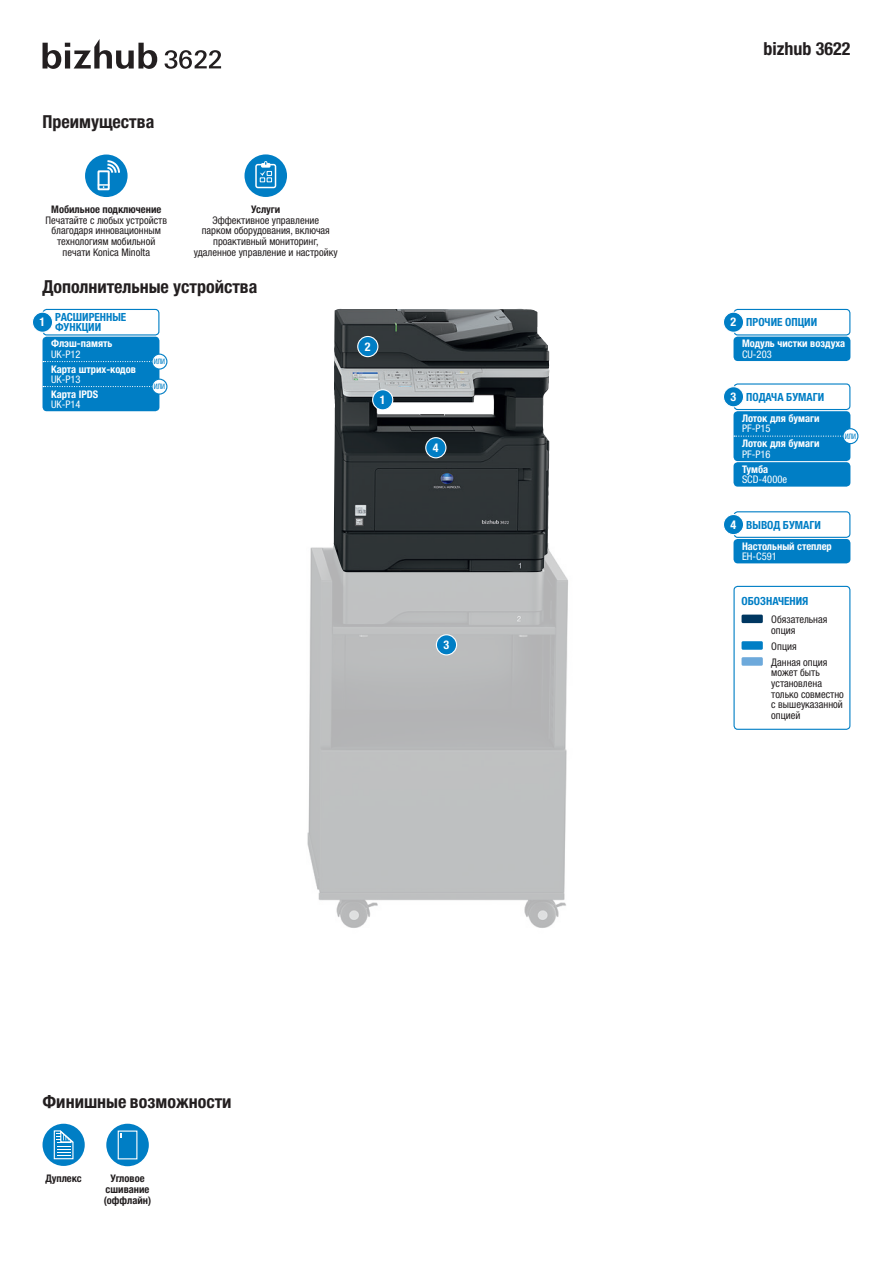
<style>
.page{position:relative;width:893px;height:1263px;background:#fff}
.page>*{position:absolute;margin:0;border:0;box-sizing:border-box;transform-origin:0 0}
.Data_Inside_SUBHEAD{font:700 condensed 18px "Helvetica Neue LTW1 G";color:#231f20}
.Data_Options_BUBBLED{font:700 condensed 12px "Helvetica Neue LTW1 G";color:#fff}
.Data_Options_HEADER{font:700 condensed 11.25px/10.5px "Helvetica Neue LTW1 G";color:#007ec5}
.Data_Inside_Text_cen{font:condensed 10.5px/10.6px "Helvetica Neue LTW1 G";color:#231f20;text-align:center}
.Data_Options_TEXT_Co{font:700 condensed 10.5px/10.5px "Helvetica Neue LTW1 G";color:#fff}
.Data_Options_LEGEND{font:condensed 10.5px/10.6px "Helvetica Neue LTW1 G";color:#231f20}
.Data_Inside_Text_cen-2{font:700 condensed 10.5px/10.6px "Helvetica Neue LTW1 G";color:#231f20;text-align:center}
.Data_Options_TEXT_Co-2{font:condensed 10.5px/10.5px "Helvetica Neue LTW1 G";color:#fff}
.Data_Options_BUBBLES{font:condensed 7.5px "Helvetica Neue LTW1 G";letter-spacing:-.01em;color:#007ec5;scale:.95 1}
.s1{font-weight:400}
.s2{font-weight:700}
</style>
<div class="page">
<div style="left:43px;top:1124px;width:42px;height:42px;background:#007ec5;border-radius:50%"></div>
<svg style="left:53px;top:1130px;width:21px;height:30px"></svg>
<div style="left:43px;top:309px;width:116px;height:26px;border:1px solid #007ec5;border-radius:4px"></div>
<div style="left:32px;top:312px;width:21px;height:20px;background:#007ec5;border-radius:50%"></div>
<div style="left:32px;top:312px;width:21px;height:21px;border:1px solid #fff;border-radius:50%"></div>
<div style="left:733px;top:309px;width:117px;height:26px;border:1px solid #007ec5;border-radius:4px"></div>
<div style="left:733px;top:337px;width:117px;height:24px;background:#007ec5;border-radius:4px"></div>
<div style="left:723px;top:312px;width:21px;height:20px;background:#007ec5;border-radius:50%"></div>
<div style="left:723px;top:312px;width:21px;height:21px;border:1px solid #fff;border-radius:50%"></div>
<div style="left:733px;top:383px;width:117px;height:27px;border:1px solid #007ec5;border-radius:4px"></div>
<div style="left:733px;top:462px;width:117px;height:25px;background:#007ec5;border-radius:4px"></div>
<div style="left:733px;top:411px;width:117px;height:50px;background:#007ec5;border-radius:4px"></div>
<svg style="left:734px;top:436px;width:108px;height:1px"></svg>
<div style="left:843px;top:429px;width:15px;height:15px;background:#fff;border-radius:50%"></div>
<div style="left:842px;top:428px;width:16px;height:16px;border:1px solid #007ec5;border-radius:50%"></div>
<div style="left:723px;top:387px;width:21px;height:20px;background:#007ec5;border-radius:50%"></div>
<div style="left:723px;top:386px;width:21px;height:21px;border:1px solid #fff;border-radius:50%"></div>
<div style="left:733px;top:511px;width:117px;height:27px;border:1px solid #007ec5;border-radius:4px"></div>
<div style="left:733px;top:539px;width:117px;height:24px;background:#007ec5;border-radius:4px"></div>
<div style="left:723px;top:514px;width:21px;height:21px;background:#007ec5;border-radius:50%"></div>
<div style="left:723px;top:514px;width:21px;height:21px;border:1px solid #fff;border-radius:50%"></div>
<div style="left:244px;top:154px;width:43px;height:43px;background:#007ec5;border-radius:50%"></div>
<svg style="left:255px;top:161px;width:22px;height:27px"></svg>
<div style="left:85px;top:155px;width:43px;height:42px;background:#007ec5;border-radius:50%"></div>
<div style="left:98px;top:170px;width:12px;height:20px;border:2px solid #fff"></div>
<svg style="left:98px;top:184px;width:11px;height:4px"></svg>
<svg style="left:106px;top:159px;width:15px;height:16px"></svg>
<div style="left:43px;top:337px;width:116px;height:74px;background:#007ec5;border-radius:4px"></div>
<svg style="left:43px;top:361px;width:108px;height:1px"></svg>
<svg style="left:43px;top:386px;width:108px;height:1px"></svg>
<div style="left:152px;top:354px;width:15px;height:15px;background:#fff;border-radius:50%"></div>
<div style="left:151px;top:354px;width:16px;height:16px;border:1px solid #007ec5;border-radius:50%"></div>
<div style="left:152px;top:379px;width:15px;height:15px;background:#fff;border-radius:50%"></div>
<div style="left:151px;top:379px;width:16px;height:16px;border:1px solid #007ec5;border-radius:50%"></div>
<div style="left:106px;top:1124px;width:43px;height:42px;background:#007ec5;border-radius:50%"></div>
<div style="left:118px;top:1130px;width:19px;height:29px;border:1px solid #fff"></div>
<div style="left:733px;top:586px;width:117px;height:144px;border:1px solid #007ec5;border-radius:4px"></div>
<div style="left:741px;top:615px;width:22px;height:8px;background:#003761;border-radius:2px"></div>
<div style="left:741px;top:641px;width:22px;height:9px;background:#007ec5;border-radius:2px"></div>
<div style="left:741px;top:657px;width:22px;height:9px;background:#6da9db;border-radius:2px"></div>
<img style="left:307px;top:544px;width:261px;height:384px">
<img style="left:334px;top:309px;width:215px;height:263px">
<div style="left:373px;top:390px;width:20px;height:20px;background:#007ec5;border-radius:50%"></div>
<div style="left:372px;top:389px;width:21px;height:21px;border:1px solid #fff;border-radius:50%"></div>
<div style="left:358px;top:336px;width:20px;height:21px;background:#007ec5;border-radius:50%"></div>
<div style="left:357px;top:336px;width:21px;height:21px;border:1px solid #fff;border-radius:50%"></div>
<div style="left:436px;top:635px;width:21px;height:20px;background:#007ec5;border-radius:50%"></div>
<div style="left:436px;top:634px;width:21px;height:21px;border:1px solid #fff;border-radius:50%"></div>
<div style="left:426px;top:438px;width:20px;height:20px;background:#007ec5;border-radius:50%"></div>
<div style="left:425px;top:437px;width:21px;height:21px;border:1px solid #fff;border-radius:50%"></div>
<svg style="left:43px;top:39px;width:114px;height:30px"></svg>
<svg style="left:165px;top:50px;width:56px;height:19px"></svg>
<p class="Data_Inside_SUBHEAD" style="left:43px;top:111px;width:113px">Преимущества</p>
<p class="Data_Inside_Text_cen-2" style="left:51px;top:204px;width:112px">Мобильное подключение</p>
<p class="Data_Inside_Text_cen" style="left:46px;top:215px;width:123px">Печатайте с любых устройств благодаря инновационным технологиям мобильной печати Konica Minolta</p>
<p class="Data_Inside_Text_cen-2" style="left:251px;top:204px;width:31px">Услуги</p>
<p class="Data_Inside_Text_cen" style="left:194px;top:215px;width:145px">Эффективное управление<br>парком оборудования, включая проактивный мониторинг, удаленное управление и настройку</p>
<p class="Data_Inside_SUBHEAD" style="left:43px;top:276px;width:216px">Дополнительные устройства</p>
<h1 class="Data_Inside_SUBHEAD" style="left:764px;top:38px;width:88px">bizhub 3622</h1>
<p class="Data_Options_HEADER" style="left:55px;top:312px;width:73px">РАСШИРЕННЫЕ<br>ФУНКЦИИ</p>
<p class="Data_Options_BUBBLED" style="left:40px;top:315px;width:7px">1</p>
<p class="Data_Options_HEADER" style="left:746px;top:317px;width:72px">ПРОЧИЕ ОПЦИИ</p>
<p class="Data_Options_TEXT_Co" style="left:742px;top:338px;width:105px">Модуль чистки воздуха<br><span class="s1">CU-203</span></p>
<p class="Data_Options_BUBBLED" style="left:731px;top:315px;width:7px">2</p>
<p class="Data_Options_TEXT_Co" style="left:51px;top:338px;width:63px">Флэш-память<br><span class="s1">UK-P12</span></p>
<p class="Data_Options_TEXT_Co" style="left:51px;top:364px;width:86px">Карта штрих-кодов<br><span class="s1">UK-P13</span></p>
<p class="Data_Options_TEXT_Co" style="left:51px;top:389px;width:49px">Карта IPDS<br><span class="s1">UK-P14</span></p>
<p class="Data_Options_BUBBLED" style="left:365px;top:339px;width:7px">2</p>
<p class="Data_Options_BUBBLES" style="left:154px;top:357px;width:14px">ИЛИ</p>
<p class="Data_Options_BUBBLES" style="left:154px;top:382px;width:14px">ИЛИ</p>
<p class="Data_Options_BUBBLED" style="left:731px;top:390px;width:7px">3</p>
<p class="Data_Options_HEADER" style="left:746px;top:392px;width:80px">ПОДАЧА БУМАГИ</p>
<p class="Data_Options_BUBBLED" style="left:380px;top:393px;width:7px">1</p>
<p class="Data_Inside_SUBHEAD" style="left:43px;top:1090px;width:191px">Финишные возможности</p>
<p class="Data_Inside_Text_cen-2" style="left:45px;top:1173px;width:38px">Дуплекс</p>
<p class="Data_Inside_Text_cen-2" style="left:104px;top:1173px;width:49px">Угловое сшивание (оффлайн)</p>
<p class="Data_Options_BUBBLED" style="left:433px;top:441px;width:7px">4</p>
<p class="Data_Options_BUBBLED" style="left:444px;top:638px;width:7px">3</p>
<p class="Data_Options_TEXT_Co" style="left:742px;top:413px;width:79px">Лоток для бумаги<br><span class="s1">PF-P15</span></p>
<p class="Data_Options_TEXT_Co" style="left:742px;top:438px;width:79px">Лоток для бумаги<br><span class="s1">PF-P16</span></p>
<p class="Data_Options_TEXT_Co-2" style="left:742px;top:464px;width:47px"><span class="s2">Тумба<br></span>SCD-4000e</p>
<p class="Data_Options_BUBBLES" style="left:845px;top:432px;width:14px">ИЛИ</p>
<p class="Data_Options_BUBBLED" style="left:731px;top:517px;width:7px">4</p>
<p class="Data_Options_HEADER" style="left:746px;top:519px;width:76px">ВЫВОД БУМАГИ</p>
<p class="Data_Options_TEXT_Co" style="left:742px;top:541px;width:91px">Настольный степлер<br><span class="s1">EH-C591</span></p>
<p class="Data_Options_HEADER" style="left:741px;top:596px;width:68px">ОБОЗНАЧЕНИЯ</p>
<p class="Data_Options_LEGEND" style="left:771px;top:614px;width:58px">Обязательная опция</p>
<p class="Data_Options_LEGEND" style="left:771px;top:641px;width:27px">Опция</p>
<p class="Data_Options_LEGEND" style="left:771px;top:657px;width:74px">Данная опция может быть установлена только совместно с вышеуказанной опцией</p>
</div>
